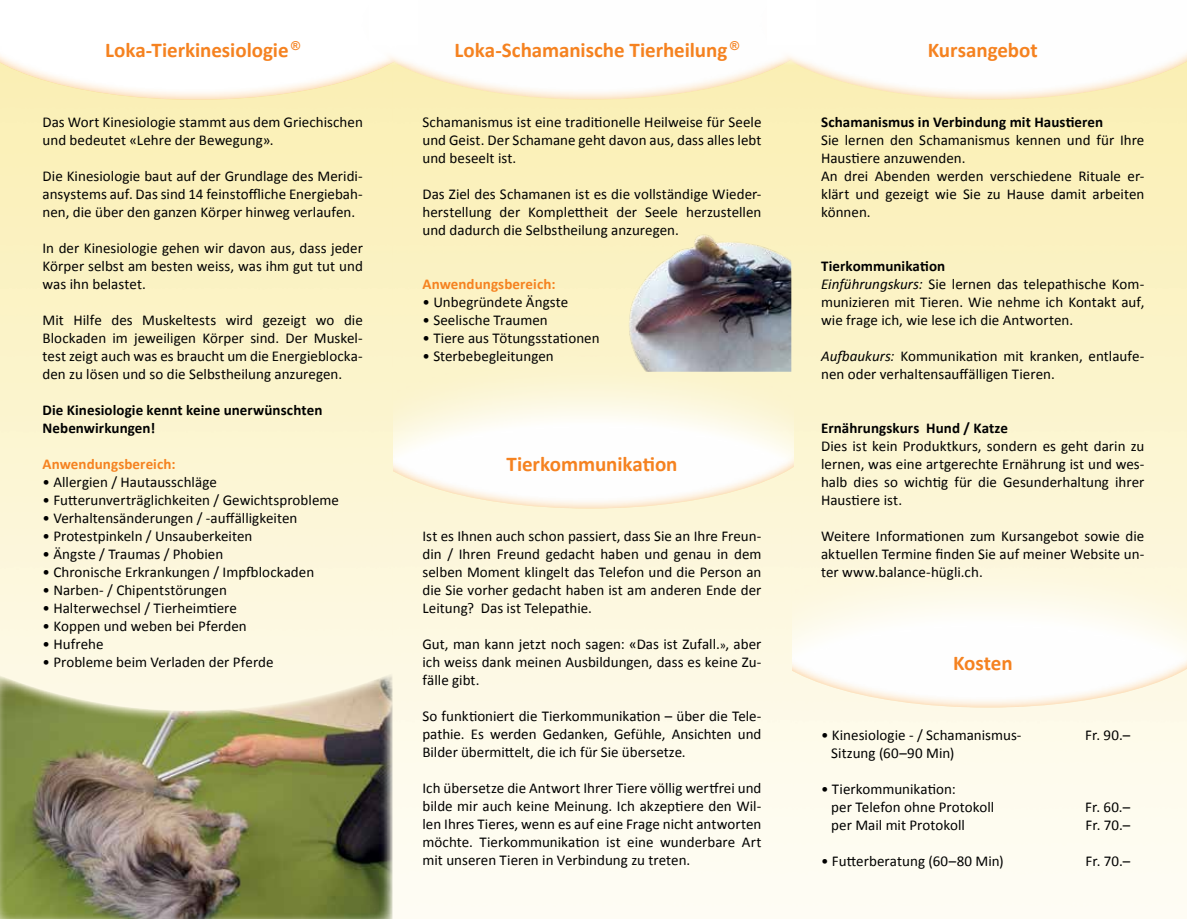
<style>
.page{position:relative;width:1187px;height:919px;background:#fff}
.page>*{position:absolute;margin:0;border:0;box-sizing:border-box;transform-origin:0 0}
.t1{font:700 21px "Calibri";letter-spacing:-.005em;color:#f58220}
.t2{font:15px/18px "Calibri";color:#000;text-align:justify}
.t3{font:700 15px/18px "Calibri";letter-spacing:.005em;color:#000}
.t4{font:700 15px "Calibri";letter-spacing:.005em;color:#f58220}
.s1{font-size:12px}
.s2{font-weight:700}
.s3{font-style:italic}
</style>
<div class="page">
<div style="left:358px;top:352px;width:464px;height:158px;background:#f99b2a;opacity:.65"></div>
<div style="left:756px;top:551px;width:430px;height:158px;background:#f99b2a;opacity:.65"></div>
<div style="left:0;top:0;width:429px;height:102px;background:#f99b2a;opacity:.65"></div>
<div style="left:358px;top:0;width:464px;height:102px;background:#f99b2a;opacity:.65"></div>
<div style="left:757px;top:0;width:429px;height:102px;background:#f99b2a;opacity:.65"></div>
<div style="left:369px;top:0;width:48px;height:64px;background:#fff"></div>
<div style="left:767px;top:0;width:49px;height:64px;background:#fff"></div>
<img style="left:0;top:672px;width:392px;height:246px">
<img style="left:616px;top:229px;width:175px;height:143px">
<h1 class="t1" style="left:105px;top:37px;width:197px">Loka-Tierkinesiologie <sup>®</sup></h1>
<p class="t2" style="left:43px;top:113px;width:322px">Das Wort Kinesiologie stammt aus dem Griechischen und bedeutet «Lehre der Bewegung».</p>
<p class="t2" style="left:43px;top:167px;width:322px">Die Kinesiologie baut auf der Grundlage des Meridi&shy;ansystems auf. Das sind 14 feinstoffliche Energiebah&shy;nen, die über den ganzen Körper hinweg verlaufen.</p>
<p class="t2" style="left:43px;top:239px;width:322px">In der Kinesiologie gehen wir davon aus, dass jeder Körper selbst am besten weiss, was ihm gut tut und was ihn belastet.</p>
<p class="t2" style="left:43px;top:311px;width:322px">Mit Hilfe des Muskeltests wird gezeigt wo die Blockaden im jeweiligen Körper sind. Der Muskel&shy;test zeigt auch was es braucht um die Energieblocka&shy;den zu lösen und so die Selbstheilung anzuregen.</p>
<p class="t3" style="left:43px;top:401px;width:281px">Die Kinesiologie kennt keine unerwünschten<br>Nebenwirkungen!</p>
<p class="t4" style="left:43px;top:454px;width:134px">Anwendungsbereich:</p>
<p class="t2" style="left:43px;top:473px;width:176px">• Allergien / Hautausschläge</p>
<p class="t2" style="left:43px;top:491px;width:298px">• Futterunverträglichkeiten / Gewichtsprobleme</p>
<p class="t2" style="left:43px;top:509px;width:256px">• Verhaltensänderungen / -auffälligkeiten</p>
<p class="t2" style="left:43px;top:527px;width:211px">• Protestpinkeln / Unsauberkeiten</p>
<p class="t2" style="left:43px;top:545px;width:182px">• Ängste / Traumas / Phobien</p>
<p class="t2" style="left:43px;top:563px;width:273px">• Chronische Erkrankungen / Impfblockaden</p>
<p class="t2" style="left:43px;top:581px;width:186px">• Narben- / Chipentstörungen</p>
<p class="t2" style="left:43px;top:599px;width:196px">• Halterwechsel / Tierheimtiere</p>
<p class="t2" style="left:43px;top:617px;width:206px">• Koppen und weben bei Pferden</p>
<p class="t2" style="left:43px;top:635px;width:63px">• Hufrehe</p>
<p class="t2" style="left:43px;top:653px;width:233px">• Probleme beim Verladen der Pferde</p>
<h1 class="t1" style="left:454px;top:37px;width:286px">Loka-Schamanische Tierheilung <sup>®</sup></h1>
<p class="t2" style="left:422px;top:113px;width:340px">Schamanismus ist eine traditionelle Heilweise für Seele und Geist. Der Schamane geht davon aus, dass alles lebt und beseelt ist.</p>
<p class="t2" style="left:422px;top:185px;width:340px">Das Ziel des Schamanen ist es die vollständige Wieder&shy;herstellung der Komplettheit der Seele herzustellen und dadurch die Selbstheilung anzuregen.</p>
<p class="t4" style="left:422px;top:274px;width:134px">Anwendungsbereich:</p>
<p class="t2" style="left:422px;top:293px;width:147px">• Unbegründete Ängste</p>
<p class="t2" style="left:422px;top:311px;width:127px">• Seelische Traumen</p>
<p class="t2" style="left:422px;top:329px;width:179px">• Tiere aus Tötungsstationen</p>
<p class="t2" style="left:422px;top:347px;width:133px">• Sterbebegleitungen</p>
<h1 class="t1" style="left:506px;top:451px;width:173px">Tierkommunikation</h1>
<p class="t2" style="left:422px;top:527px;width:340px">Ist es Ihnen auch schon passiert, dass Sie an Ihre Freun&shy;din / Ihren Freund gedacht haben und genau in dem selben Moment klingelt das Telefon und die Person an die Sie vorher gedacht haben ist am anderen Ende der Leitung? Das ist Telepathie.</p>
<p class="t2" style="left:422px;top:635px;width:340px">Gut, man kann jetzt noch sagen: «Das ist Zufall.<span class="s1">»</span>, aber ich weiss dank meinen Ausbildungen, dass es keine Zu&shy;fälle gibt.</p>
<p class="t2" style="left:422px;top:707px;width:340px">So funktioniert die Tierkommunikation – über die Tele&shy;pathie. Es werden Gedanken, Gefühle, Ansichten und Bilder übermittelt, die ich für Sie übersetze.</p>
<p class="t2" style="left:422px;top:779px;width:340px">Ich übersetze die Antwort Ihrer Tiere völlig wertfrei und bilde mir auch keine Meinung. Ich akzeptiere den Wil&shy;len Ihres Tieres, wenn es auf eine Frage nicht antworten möchte. Tierkommunikation ist eine wunderbare Art mit unseren Tieren in Verbindung zu treten.</p>
<h1 class="t1" style="left:927px;top:37px;width:112px">Kursangebot</h1>
<p class="t3" style="left:821px;top:113px;width:284px">Schamanismus in Verbindung mit Haustieren</p>
<p class="t2" style="left:821px;top:131px;width:325px;text-align:left">Sie lernen den Schamanismus kennen und für Ihre Haustiere anzuwenden.<br>An drei Abenden werden verschiedene Rituale er&shy;klärt und gezeigt wie Sie zu Hause damit arbeiten können.</p>
<p class="t2" style="left:821px;top:257px;width:325px;text-align:left"><span class="s2">Tierkommunikation<br></span><span class="s3">Einführungskurs:</span> Sie lernen das telepathische Kom&shy;munizieren mit Tieren. Wie nehme ich Kontakt auf, wie frage ich, wie lese ich die Antworten.</p>
<p class="t2" style="left:821px;top:347px;width:325px"><span class="s3">Aufbaukurs:</span> Kommunikation mit kranken, entlaufe&shy;nen oder verhaltensauffälligen Tieren.</p>
<p class="t3" style="left:821px;top:419px;width:188px">Ernährungskurs Hund / Katze</p>
<p class="t2" style="left:821px;top:437px;width:325px">Dies ist kein Produktkurs, sondern es geht darin zu lernen, was eine artgerechte Ernährung ist und wes&shy;halb dies so wichtig für die Gesunderhaltung ihrer Haustiere ist.</p>
<p class="t2" style="left:821px;top:527px;width:325px">Weitere Informationen zum Kursangebot sowie die aktuellen Termine finden Sie auf meiner Website un&shy;ter www.balance-hügli.ch.</p>
<h1 class="t1" style="left:952px;top:650px;width:61px">Kosten</h1>
<p class="t2" style="left:821px;top:725px;width:202px">• Kinesiologie - / Schamanismus-</p>
<p class="t2" style="left:1085px;top:725px;width:47px">Fr. 90.–</p>
<p class="t2" style="left:831px;top:743px;width:125px">Sitzung (60–90 Min)</p>
<p class="t2" style="left:831px;top:779px;width:164px;text-indent:-10px">• Tierkommunikation:<br>per Telefon ohne Protokoll</p>
<p class="t2" style="left:1085px;top:797px;width:46px">Fr. 60.–</p>
<p class="t2" style="left:831px;top:815px;width:135px">per Mail mit Protokoll</p>
<p class="t2" style="left:1085px;top:815px;width:46px">Fr. 70.–</p>
<p class="t2" style="left:821px;top:851px;width:184px">• Futterberatung (60–80 Min)</p>
<p class="t2" style="left:1085px;top:851px;width:46px">Fr. 70.–</p>
</div>
